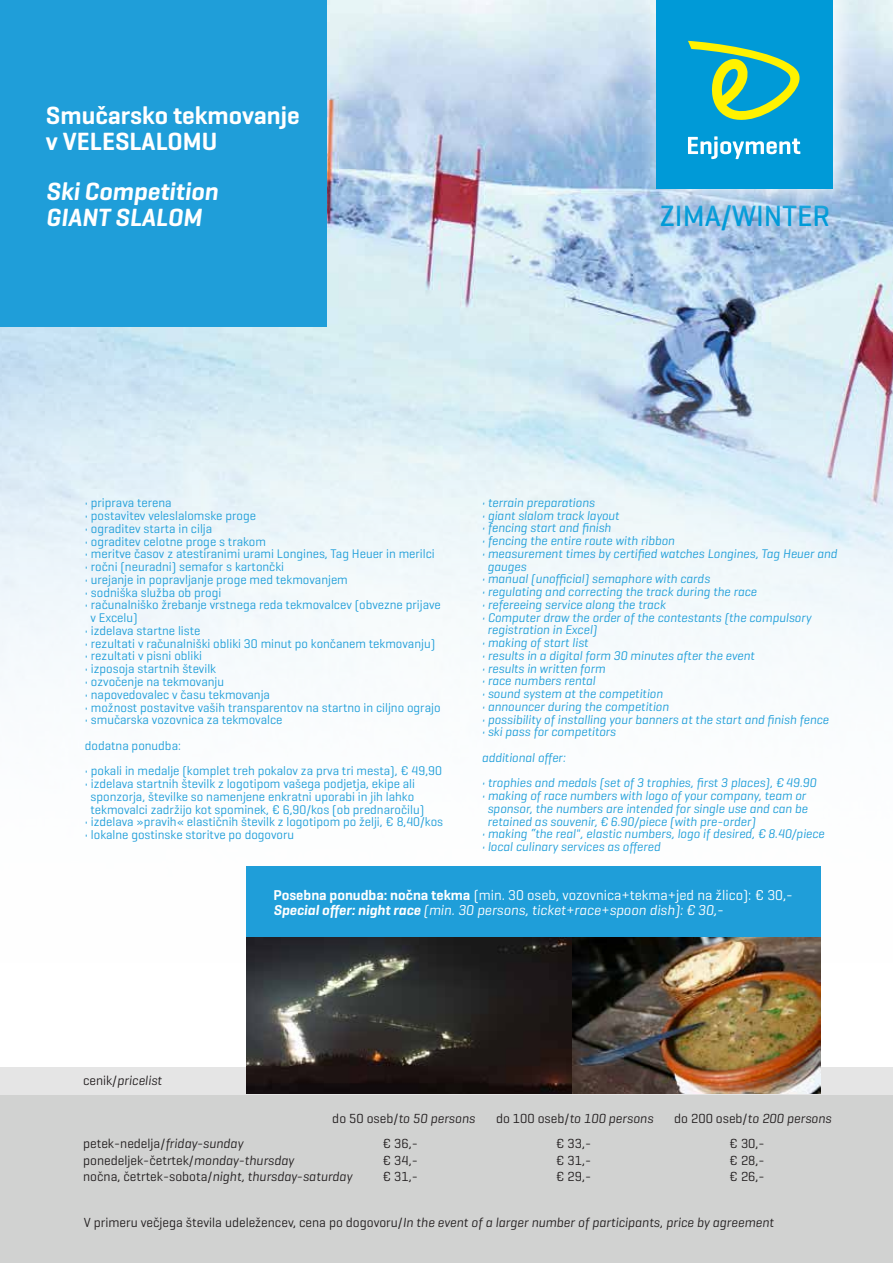
<style>
.page{position:relative;width:893px;height:1263px;background:#fff}
.page>*{position:absolute;margin:0;border:0;box-sizing:border-box;transform-origin:0 0}
.t1{font:500 29.85px "Geogrotesque";color:#009ad7}
.t2{font:600 25.35px/25.3px "Geogrotesque";color:#fff}
.t3{font:italic 600 25.35px/25.3px "Geogrotesque";color:#fff}
.t4{font:14.55px/14.5px "Geogrotesque";color:#fff}
.t5{font:italic 13.35px "Geogrotesque";color:#231f20}
.t6{font:13.35px/16.8px "Geogrotesque";color:#231f20;text-align:justify}
.t7{font:12.75px/12.8px "Geogrotesque";color:#1f9ed9}
.t8{font:italic 12.75px/12.8px "Geogrotesque";color:#1f9ed9}
.s1{font-style:normal}
.s2{font-weight:600}
.s3{font-weight:600;font-style:italic}
.s4{font-style:italic}
</style>
<div class="page">
<img style="left:0;top:0;width:893px;height:363px">
<div style="left:0;top:1081px;width:893px;height:182px;background:#d1d2d1"></div>
<div style="left:0;top:1067px;width:893px;height:28px;background:#e5e5e5"></div>
<svg style="left:0;top:363px;width:893px;height:316px"></svg>
<img style="left:246px;top:937px;width:327px;height:157px">
<img style="left:573px;top:937px;width:248px;height:157px">
<div style="left:246px;top:866px;width:575px;height:71px;background:#1f9ed9"></div>
<div style="left:0;top:0;width:327px;height:327px;background:#1f9ed9"></div>
<img style="left:607px;top:0;width:285px;height:246px">
<div style="left:656px;top:0;width:176px;height:188px;background:#009ad7"></div>
<svg style="left:688px;top:41px;width:112px;height:79px"></svg>
<svg style="left:688px;top:136px;width:112px;height:23px"></svg>
<h2 class="t2" style="left:46px;top:103px;width:255px">Smučarsko tekmovanje v VELESLALOMU</h2>
<h2 class="t3" style="left:46px;top:179px;width:174px">Ski Competition<br>GIANT SLALOM</h2>
<h1 class="t1" style="left:660px;top:197px;width:172px">ZIMA/WINTER</h1>
<p class="t7" style="left:85px;top:496px;width:88px">• priprava terena</p>
<p class="t7" style="left:85px;top:509px;width:173px">• postavitev veleslalomske proge</p>
<p class="t7" style="left:85px;top:522px;width:129px">• ograditev starta in cilja</p>
<p class="t7" style="left:85px;top:534px;width:183px">• ograditev celotne proge s trakom</p>
<p class="t7" style="left:85px;top:547px;width:351px">• meritve časov z atestiranimi urami Longines, Tag Heuer in merilci</p>
<p class="t7" style="left:85px;top:560px;width:201px">• ročni (neuradni) semafor s kartončki</p>
<p class="t7" style="left:85px;top:573px;width:264px">• urejanje in popravljanje proge med tekmovanjem</p>
<p class="t7" style="left:85px;top:586px;width:138px">• sodniška služba ob progi</p>
<p class="t7" style="left:91px;top:598px;width:352px;text-indent:-6px">• računalniško žrebanje vrstnega reda tekmovalcev (obvezne prijave v Excelu)</p>
<p class="t7" style="left:85px;top:624px;width:117px">• izdelava startne liste</p>
<p class="t7" style="left:85px;top:637px;width:352px">• rezultati v računalniški obliki 30 minut po končanem tekmovanju)</p>
<p class="t7" style="left:85px;top:649px;width:119px">• rezultati v pisni obliki</p>
<p class="t7" style="left:85px;top:662px;width:133px">• izposoja startnih številk</p>
<p class="t7" style="left:85px;top:675px;width:141px">• ozvočenje na tekmovanju</p>
<p class="t7" style="left:85px;top:688px;width:187px">• napovedovalec v času tekmovanja</p>
<p class="t7" style="left:85px;top:700px;width:357px">• možnost postavitve vaših transparentov na startno in ciljno ograjo</p>
<p class="t7" style="left:85px;top:707px;width:199px;line-height:25.5px">• smučarska vozovnica za tekmovalce dodatna ponudba:</p>
<p class="t7" style="left:85px;top:764px;width:359px">• pokali in medalje (komplet treh pokalov za prva tri mesta), € 49,90</p>
<p class="t7" style="left:91px;top:777px;width:335px;text-indent:-6px">• izdelava startnih številk z logotipom vašega podjetja, ekipe ali sponzorja, številke so namenjene enkratni uporabi in jih lahko tekmovalci zadržijo kot spominek, € 6,90/kos (ob prednaročilu)</p>
<p class="t7" style="left:85px;top:815px;width:360px">• izdelava »pravih« elastičnih številk z logotipom po želji, € 8,40/kos</p>
<p class="t7" style="left:85px;top:828px;width:211px">• lokalne gostinske storitve po dogovoru</p>
<p class="t8" style="left:482px;top:496px;width:115px">• terrain preparations</p>
<p class="t8" style="left:482px;top:508px;width:139px">• giant slalom track layout</p>
<p class="t8" style="left:482px;top:521px;width:131px">• fencing start and finish</p>
<p class="t8" style="left:482px;top:534px;width:194px">• fencing the entire route with ribbon</p>
<p class="t8" style="left:487px;top:547px;width:351px;text-indent:-6px">• measurement times by certified watches Longines, Tag Heuer and gauges</p>
<p class="t8" style="left:482px;top:572px;width:230px">• manual (unofficial) semaphore with cards</p>
<p class="t8" style="left:482px;top:585px;width:277px">• regulating and correcting the track during the race</p>
<p class="t8" style="left:482px;top:598px;width:185px">• refereeing service along the track</p>
<p class="t8" style="left:487px;top:610px;width:325px;text-indent:-6px">• Computer draw the order of the contestants (the compulsory registration in Excel)</p>
<p class="t8" style="left:482px;top:636px;width:108px">• making of start list</p>
<p class="t8" style="left:482px;top:649px;width:274px">• results in a digital form 30 minutes after the event</p>
<p class="t8" style="left:482px;top:661px;width:125px">• results in written form</p>
<p class="t8" style="left:482px;top:674px;width:115px">• race numbers rental</p>
<p class="t8" style="left:482px;top:687px;width:183px">• sound system at the competition</p>
<p class="t8" style="left:482px;top:700px;width:189px">• announcer during the competition</p>
<p class="t8" style="left:482px;top:712px;width:349px">• possibility of installing your banners at the start and finish fence</p>
<p class="t8" style="left:482px;top:719px;width:136px;line-height:25.5px">• ski pass for competitors additional offer:</p>
<p class="t8" style="left:482px;top:776px;width:336px">• trophies and medals (set of 3 trophies, first 3 places), € 49.90</p>
<p class="t8" style="left:487px;top:789px;width:322px;text-indent:-6px">• making of race numbers with logo of your company, team or sponsor, the numbers are intended for single use and can be retained as souvenir, € 6.90/piece (with pre-order)</p>
<p class="t8" style="left:482px;top:827px;width:344px">• making “the real", elastic numbers, logo if desired, € 8.40/piece</p>
<p class="t8" style="left:482px;top:840px;width:180px">• local culinary services as offered</p>
<p class="t5" style="left:83px;top:1072px;width:80px"><span class="s1">cenik/</span>pricelist</p>
<p class="t4" style="left:273px;top:887px;width:521px"><span class="s2">Posebna ponudba: nočna tekma</span> (min. 30 oseb, vozovnica+tekma+jed na žlico): € 30,-<br><span class="s3">Special offer: night race</span> <span class="s4">(min. 30 persons, ticket+race+spoon dish): € 30,-</span></p>
<p class="t5" style="left:332px;top:1110px;width:144px"><span class="s1">do 50 oseb/</span>to 50 persons</p>
<p class="t5" style="left:496px;top:1110px;width:159px"><span class="s1">do 100 oseb/</span>to 100 persons</p>
<p class="t5" style="left:674px;top:1110px;width:159px"><span class="s1">do 200 oseb/</span>to 200 persons</p>
<p class="t6" style="left:83px;top:1134px;width:270px;text-align:left">petek-nedelja/<span class="s4">friday-sunday </span>ponedeljek-četrtek/<span class="s4">monday-thursday<br></span>nočna, četrtek-sobota/<span class="s4">night, thursday-saturday</span></p>
<p class="t6" style="left:382px;top:1134px;width:37px">€ 36,- € 34,- € 31,-</p>
<p class="t6" style="left:556px;top:1134px;width:37px">€ 33,- € 31,- € 29,-</p>
<p class="t6" style="left:729px;top:1134px;width:37px">€ 30,- € 28,- € 26,-</p>
<p class="t5" style="left:84px;top:1214px;width:691px"><span class="s1">V primeru večjega števila udeležencev, cena po dogovoru/</span>In the event of a larger number of participants, price by agreement</p>
</div>
